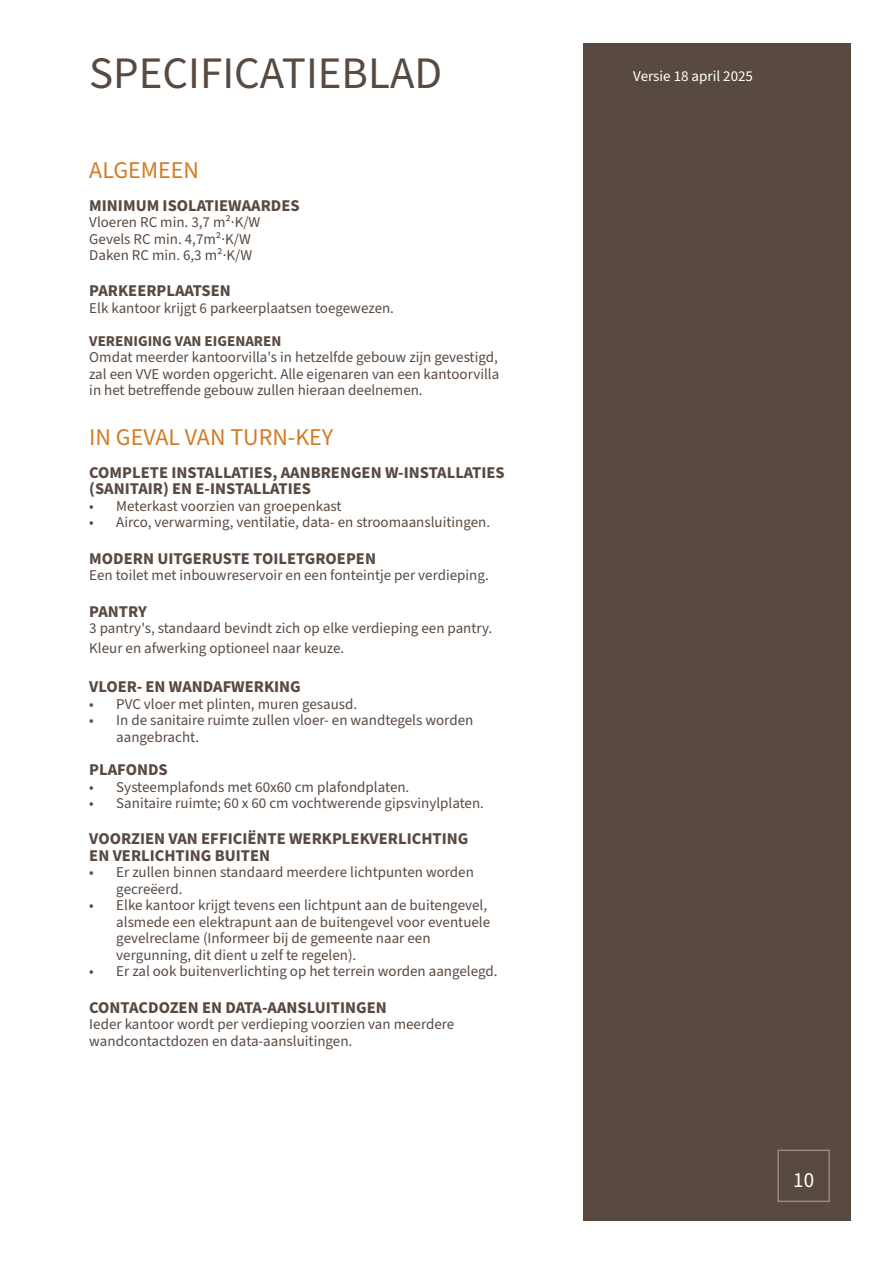
<style>
.page{position:relative;width:893px;height:1263px;background:#fff}
.page>*{position:absolute;margin:0;border:0;box-sizing:border-box;transform-origin:0 0}
.t1{font:45px "Source Sans Pro";color:#594a41}
.t2{font:24px "Source Sans Pro";color:#d27b26}
.t3{font:21px "Source Sans Pro";color:#fff}
.t4{font:700 16.5px/16.5px "Source Sans Pro";color:#594a41}
.t5{font:15px/16.5px "Source Sans Pro";color:#594a41}
.t6{font:700 15px "Source Sans Pro";color:#594a41}
.t7{font:15px "Source Sans Pro";color:#fff}
</style>
<div class="page">
<div style="left:583px;top:43px;width:267px;height:1177px;background:#594a41"></div>
<div style="left:777px;top:1149px;width:53px;height:53px;border:2px solid #9b8679"></div>
<h1 class="t1" style="left:89px;top:43px;width:354px">SPECIFICATIEBLAD</h1>
<h2 class="t2" style="left:89px;top:154px;width:111px">ALGEMEEN</h2>
<p class="t4" style="left:89px;top:197px;width:212px">MINIMUM ISOLATIEWAARDES</p>
<p class="t5" style="left:89px;top:214px;width:173px">Vloeren RC min. 3,7 m²·K/W<br>Gevels RC min. 4,7m²·K/W<br>Daken RC min. 6,3 m²·K/W</p>
<p class="t4" style="left:89px;top:283px;width:143px">PARKEERPLAATSEN</p>
<p class="t5" style="left:89px;top:300px;width:306px">Elk kantoor krijgt 6 parkeerplaatsen toegewezen.</p>
<p class="t6" style="left:89px;top:331px;width:194px">VERENIGING VAN EIGENAREN</p>
<p class="t5" style="left:89px;top:350px;width:411px;text-align:justify">Omdat meerder kantoorvilla's in hetzelfde gebouw zijn gevestigd, zal een VVE worden opgericht. Alle eigenaren van een kantoorvilla in het betreffende gebouw zullen hieraan deelnemen.</p>
<h2 class="t2" style="left:89px;top:421px;width:246px">IN GEVAL VAN TURN-KEY</h2>
<p class="t4" style="left:89px;top:465px;width:417px">COMPLETE INSTALLATIES, AANBRENGEN W-INSTALLATIES (SANITAIR) EN E-INSTALLATIES</p>
<p class="t5" style="left:89px;top:498px;width:254px">• Meterkast voorzien van groepenkast</p>
<p class="t5" style="left:89px;top:515px;width:402px">• Airco, verwarming, ventilatie, data- en stroomaansluitingen.</p>
<p class="t4" style="left:89px;top:550px;width:288px">MODERN UITGERUSTE TOILETGROEPEN</p>
<p class="t5" style="left:89px;top:567px;width:401px">Een toilet met inbouwreservoir en een fonteintje per verdieping.</p>
<p class="t4" style="left:89px;top:603px;width:59px">PANTRY</p>
<p class="t5" style="left:89px;top:619px;width:405px;line-height:19.8px">3 pantry's, standaard bevindt zich op elke verdieping een pantry.<br>Kleur en afwerking optioneel naar keuze.</p>
<p class="t4" style="left:89px;top:679px;width:213px">VLOER- EN WANDAFWERKING</p>
<p class="t5" style="left:89px;top:696px;width:269px">• PVC vloer met plinten, muren gesausd.</p>
<p class="t5" style="left:116px;top:713px;width:358px;text-indent:-27px">• In de sanitaire ruimte zullen vloer- en wandtegels worden aangebracht.</p>
<p class="t4" style="left:89px;top:762px;width:80px">PLAFONDS</p>
<p class="t5" style="left:89px;top:779px;width:322px">• Systeemplafonds met 60x60 cm plafondplaten.</p>
<p class="t5" style="left:89px;top:795px;width:396px">• Sanitaire ruimte; 60 x 60 cm vochtwerende gipsvinylplaten.</p>
<p class="t4" style="left:89px;top:831px;width:381px">VOORZIEN VAN EFFICIËNTE WERKPLEKVERLICHTING<br>EN VERLICHTING BUITEN</p>
<p class="t5" style="left:116px;top:864px;width:359px;text-indent:-27px">• Er zullen binnen standaard meerdere lichtpunten worden gecreëerd.</p>
<p class="t5" style="left:116px;top:897px;width:375px;text-indent:-27px">• Elke kantoor krijgt tevens een lichtpunt aan de buitengevel, alsmede een elektrapunt aan de buitengevel voor eventuele gevelreclame (Informeer bij de gemeente naar een vergunning, dit dient u zelf te regelen).</p>
<p class="t5" style="left:89px;top:963px;width:410px">• Er zal ook buitenverlichting op het terrein worden aangelegd.</p>
<p class="t4" style="left:89px;top:999px;width:299px">CONTACDOZEN EN DATA-AANSLUITINGEN</p>
<p class="t5" style="left:89px;top:1016px;width:367px">Ieder kantoor wordt per verdieping voorzien van meerdere wandcontactdozen en data-aansluitingen.</p>
<p class="t7" style="left:633px;top:66px;width:121px">Versie 18 april 2025</p>
<h3 class="t3" style="left:793px;top:1165px;width:22px">10</h3>
</div>
